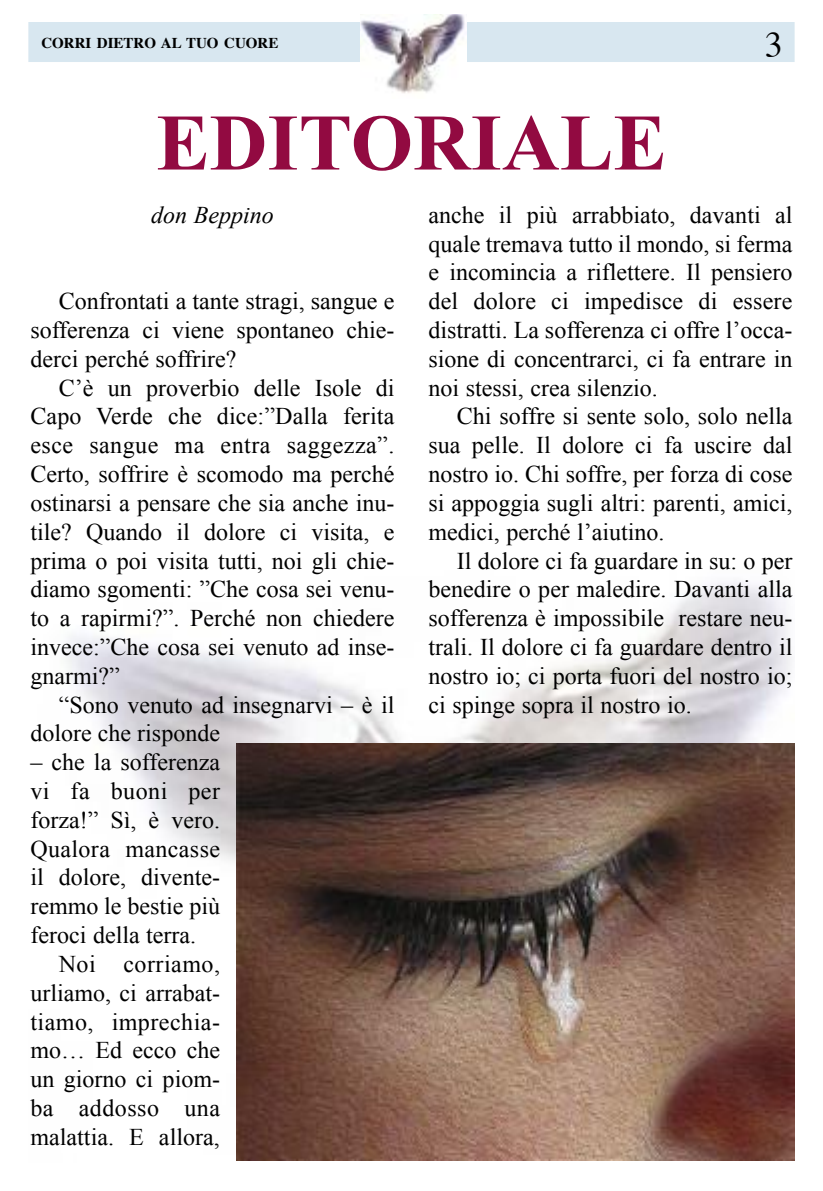
<style>
.page{position:relative;width:823px;height:1191px;background:#fff}
.page>*{position:absolute;margin:0;border:0;box-sizing:border-box;transform-origin:0 0}
.t1{font:700 80px "Times New Roman";color:#920a41}
.t2{font:36px "Times";color:#000}
.t3{font:24px/28.8px "Times New Roman";color:#000;text-align:justify}
.t4{font:24px "Times New Roman";letter-spacing:.02em;color:#000}
.t5{font:italic 24px "Times New Roman";color:#000}
.t6{font:700 15px "Times";color:#000}
</style>
<div class="page">
<div style="left:28px;top:22px;width:766px;height:40px;background:#d8e7f0"></div>
<img style="left:360px;top:14px;width:106px;height:80px">
<img style="left:236px;top:743px;width:558px;height:417px">
<p class="t6" style="left:41px;top:37px;width:238px">CORRI DIETRO AL TUO CUORE</p>
<h2 class="t2" style="left:764px;top:30px;width:19px">3</h2>
<h1 class="t1" style="left:156px;top:98px;width:511px">EDITORIALE</h1>
<p class="t5" style="left:151px;top:201px;width:124px">don Beppino</p>
<p class="t3" style="left:428px;top:200px;width:365px">anche il più arrabbiato, davanti al quale tremava tutto il mondo, si ferma e incomincia a riflettere. Il pensiero del dolore ci impedisce di essere distratti. La sofferenza ci offre l’occa&shy;sione di concentrarci, ci fa entrare in noi stessi, crea silenzio.</p>
<p class="t3" style="left:428px;top:402px;width:365px;text-indent:28px">Chi soffre si sente solo, solo nella sua pelle. Il dolore ci fa uscire dal nostro io. Chi soffre, per forza di cose si appoggia sugli altri: parenti, amici, medici, perché l’aiutino.</p>
<p class="t3" style="left:428px;top:546px;width:365px;text-indent:28px">Il dolore ci fa guardare in su: o per benedire o per maledire. Davanti alla sofferenza è impossibile restare neu&shy;trali. Il dolore ci fa guardare dentro il nostro io; ci porta fuori del nostro io; ci spinge sopra il nostro io.</p>
<p class="t3" style="left:30px;top:287px;width:365px;text-indent:28px">Confrontati a tante stragi, sangue e sofferenza ci viene spontaneo chie&shy;derci perché soffrire?</p>
<p class="t3" style="left:30px;top:373px;width:365px;text-indent:28px">C’è un proverbio delle Isole di Capo Verde che dice:”Dalla ferita esce sangue ma entra saggezza”.<br>Certo, soffrire è scomodo ma perché ostinarsi a pensare che sia anche inu&shy;tile? Quando il dolore ci visita, e prima o poi visita tutti, noi gli chie&shy;diamo sgomenti: ”Che cosa sei venu&shy;to a rapirmi?”. Perché non chiedere invece:”Che cosa sei venuto ad inse&shy;gnarmi?”</p>
<p class="t3" style="left:30px;top:690px;width:365px;text-indent:28px">“Sono venuto ad insegnarvi – è il dolore che risponde</p>
<p class="t3" style="left:30px;top:747px;width:191px">– che la sofferenza</p>
<p class="t4" style="left:30px;top:777px;width:191px">vi fa buoni per</p>
<p class="t3" style="left:30px;top:805px;width:191px">forza!” Sì, è vero.</p>
<p class="t3" style="left:30px;top:834px;width:191px">Qualora mancasse</p>
<p class="t3" style="left:30px;top:863px;width:191px">il dolore, divente-</p>
<p class="t3" style="left:30px;top:891px;width:191px">remmo le bestie più</p>
<p class="t3" style="left:30px;top:920px;width:167px">feroci della terra.</p>
<p class="t4" style="left:59px;top:950px;width:163px">Noi corriamo,</p>
<p class="t3" style="left:30px;top:978px;width:191px">urliamo, ci arrabat-</p>
<p class="t4" style="left:30px;top:1008px;width:191px">tiamo, imprechia-</p>
<p class="t3" style="left:30px;top:1035px;width:191px">mo… Ed ecco che</p>
<p class="t3" style="left:30px;top:1064px;width:191px">un giorno ci piom-</p>
<p class="t4" style="left:30px;top:1094px;width:191px">ba addosso una</p>
<p class="t3" style="left:30px;top:1122px;width:191px">malattia. E allora,</p>
</div>
